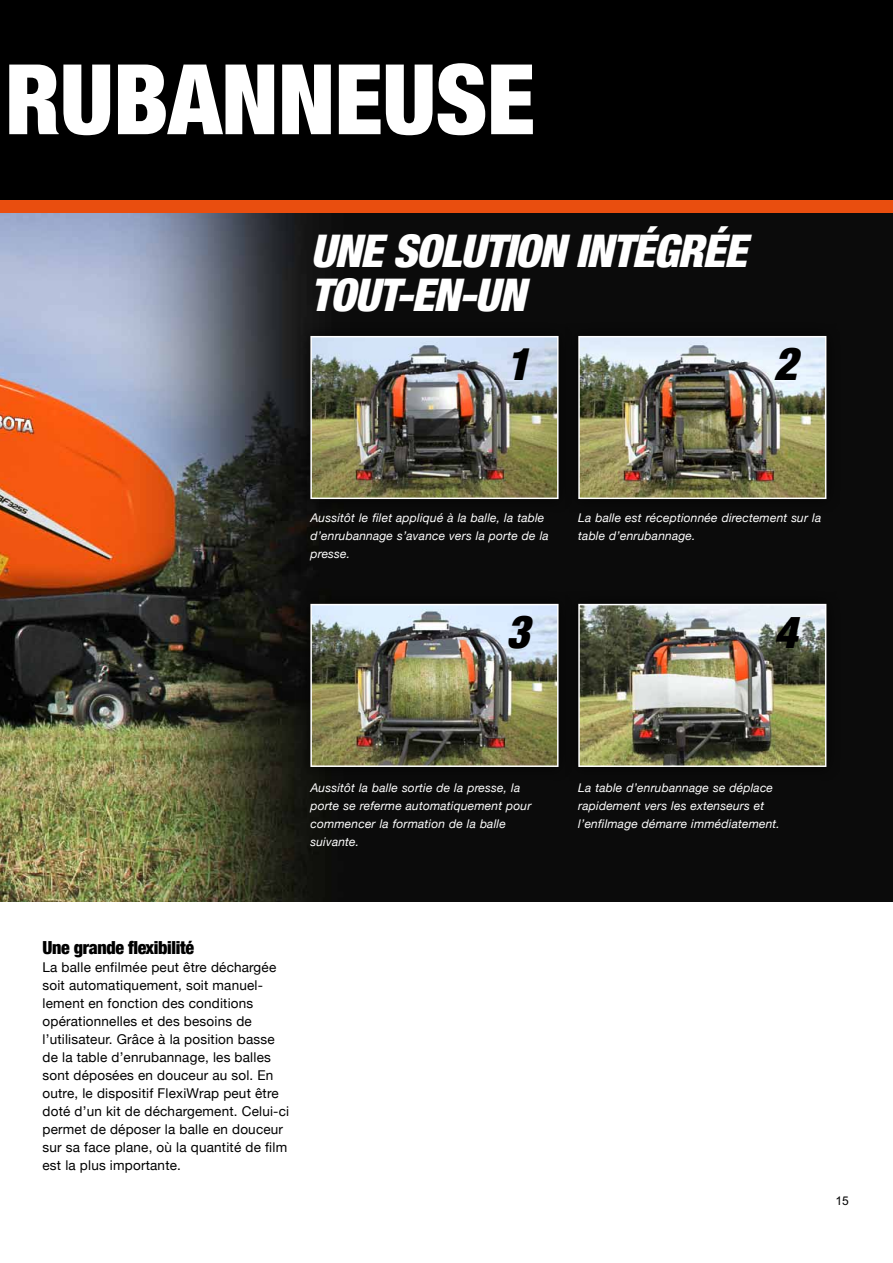
<style>
.page{position:relative;width:893px;height:1263px;background:#fff}
.page>*{position:absolute;margin:0;border:0;box-sizing:border-box;transform-origin:0 0}
.t1{font:900 condensed 97.5px "Helvetica Neue";letter-spacing:-.005em;color:#fff}
.t2{font:italic 900 condensed 45px/43.5px "Helvetica Neue";color:#fff}
.t3{font:italic 900 condensed 45px "Helvetica Neue";color:#000}
.t4{font:900 condensed 18px "Helvetica Neue";letter-spacing:-.02em;color:#000}
.t5{font:13.5px/18px "Helvetica Neue";letter-spacing:.015em;color:#000}
.t6{font:italic 12px/18px "Helvetica Neue";letter-spacing:.015em;color:#fff}
.t7{font:12px "Arial";color:#000}
</style>
<div class="page">
<img style="left:0;top:213px;width:893px;height:688px">
<div style="left:0;top:0;width:893px;height:200px;background:#000"></div>
<div style="left:0;top:200px;width:893px;height:13px;background:#e94e0f"></div>
<div style="left:564px;top:589px;width:276px;height:192px;background:#090909"></div>
<img style="left:581px;top:607px;width:242px;height:157px">
<div style="left:578px;top:604px;width:248px;height:163px;border:2px solid #fff"></div>
<div style="left:296px;top:589px;width:277px;height:192px;background:#090909"></div>
<img style="left:313px;top:607px;width:243px;height:157px">
<div style="left:310px;top:604px;width:249px;height:163px;border:2px solid #fff"></div>
<div style="left:564px;top:322px;width:276px;height:191px;background:#090909"></div>
<img style="left:581px;top:339px;width:242px;height:157px">
<div style="left:578px;top:336px;width:248px;height:163px;border:2px solid #fff"></div>
<div style="left:296px;top:322px;width:277px;height:191px;background:#000;opacity:.75"></div>
<img style="left:313px;top:339px;width:243px;height:157px">
<div style="left:310px;top:336px;width:249px;height:163px;border:2px solid #fff"></div>
<h1 class="t1" style="left:5px;top:39px;width:532px">RUBANNEUSE</h1>
<h2 class="t2" style="left:310px;top:228px;width:449px">UNESOLUTION INTÉGRÉE<br>TOUT-EN-UN</h2>
<h2 class="t3" style="left:506px;top:336px;width:36px">1</h2>
<h2 class="t3" style="left:774px;top:336px;width:36px">2</h2>
<p class="t6" style="left:310px;top:509px;width:240px">Aussitôt le filet appliqué à la balle, la table d’enrubannage s’avance vers la porte de la presse.</p>
<p class="t6" style="left:578px;top:509px;width:244px">La balle est réceptionnée directement sur la table d’enrubannage.</p>
<h2 class="t3" style="left:506px;top:604px;width:36px">3</h2>
<h2 class="t3" style="left:774px;top:604px;width:36px">4</h2>
<p class="t6" style="left:310px;top:779px;width:222px">Aussitôt la balle sortie de la presse, la porte se referme automatiquement pour commencer la formation de la balle suivante.</p>
<h3 class="t4" style="left:43px;top:937px;width:153px">UNE GRANDE FLEXIBILITÉ</h3>
<p class="t5" style="left:43px;top:958px;width:248px">La balle enfilmée peut être déchargée soit automatiquement, soit manuel&shy;lement en fonction des conditions opérationnelles et des besoins de l’utilisateur. Grâce à la position basse de la table d’enrubannage, les balles sont déposées en douceur au sol. En outre, le dispositif FlexiWrap peut être doté d’un kit de déchargement. Celui-ci permet de déposer la balle en douceur sur sa face plane, où la quantité de film est la plus importante.</p>
<p class="t6" style="left:578px;top:779px;width:203px">La table d’enrubannage se déplace rapidement vers les extenseurs et l’enfilmage démarre immédiatement.</p>
<p class="t7" style="left:836px;top:1194px;width:15px">15</p>
</div>
